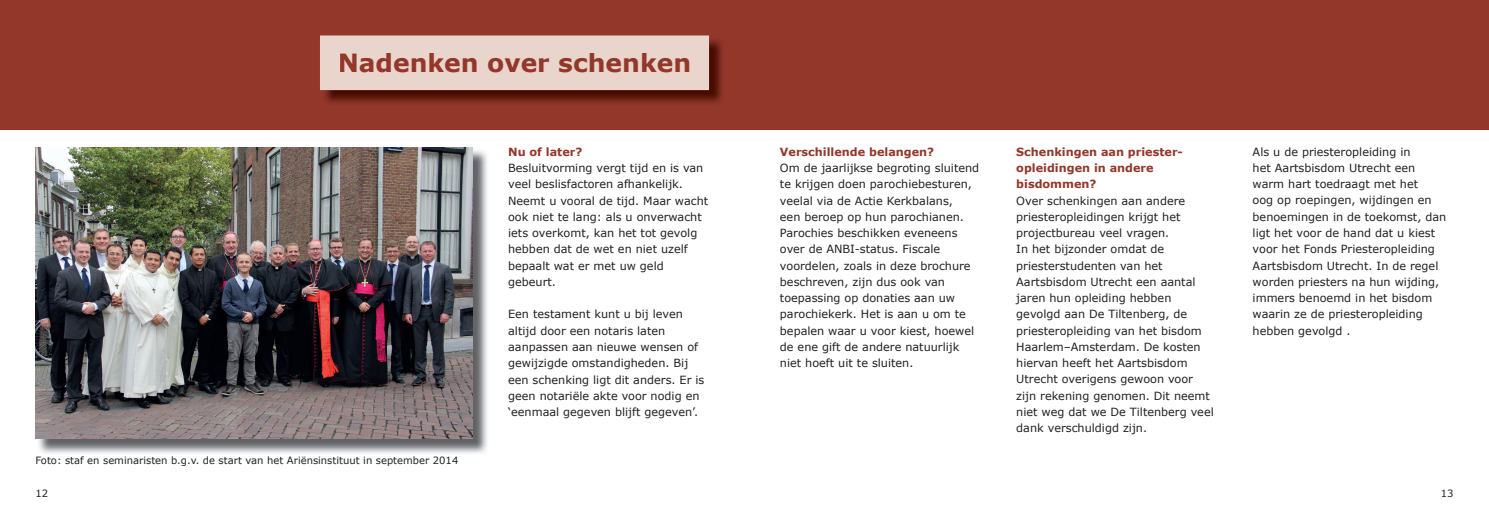
<style>
.page{position:relative;width:1489px;height:525px;background:#fff}
.page>*{position:absolute;margin:0;border:0;box-sizing:border-box;transform-origin:0 0}
.t1{font:700 25px "Verdana";color:#93372a}
.t2{font:11.25px/16.2px "Verdana";color:#231f20}
.t3{font:700 11.25px/16.2px "Verdana";color:#93372a}
.t4{font:10px "Verdana";color:#231f20}
</style>
<div class="page">
<div style="left:0;top:0;width:1488px;height:129px;background:#93372a"></div>
<img style="left:322px;top:40px;width:400px;height:63px">
<div style="left:320px;top:35px;width:389px;height:55px;background:#e9d5cc"></div>
<div style="left:340px;top:53px;width:349px;height:20px;background:#e9d5cc"></div>
<img style="left:37px;top:149px;width:450px;height:304px">
<img style="left:35px;top:147px;width:437px;height:291px">
<h1 class="t1" style="left:338px;top:45px;width:355px">Nadenken over schenken</h1>
<p class="t4" style="left:35px;top:453px;width:424px">Foto: staf en seminaristen b.g.v. de start van het Ariënsinstituut in september 2014</p>
<p class="t3" style="left:508px;top:143px;width:76px">Nu of later?</p>
<p class="t2" style="left:508px;top:160px;width:201px">Besluitvorming vergt tijd en is van veel beslisfactoren afhankelijk.<br>Neemt u vooral de tijd. Maar wacht ook niet te lang: als u onverwacht iets overkomt, kan het tot gevolg hebben dat de wet en niet uzelf bepaalt wat er met uw geld gebeurt.</p>
<p class="t2" style="left:508px;top:306px;width:198px">Een testament kunt u bij leven altijd door een notaris laten aanpassen aan nieuwe wensen of gewijzigde omstandigheden. Bij een schenking ligt dit anders. Er is geen notariële akte voor nodig en ‘eenmaal gegeven blijft gegeven’.</p>
<p class="t3" style="left:780px;top:143px;width:156px">Verschillende belangen?</p>
<p class="t2" style="left:780px;top:160px;width:201px">Om de jaarlijkse begroting sluitend te krijgen doen parochiebesturen, veelal via de Actie Kerkbalans,<br>een beroep op hun parochianen.<br>Parochies beschikken eveneens over de ANBI-status. Fiscale voordelen, zoals in deze brochure beschreven, zijn dus ook van toepassing op donaties aan uw parochiekerk. Het is aan u om te bepalen waar u voor kiest, hoewel de ene gift de andere natuurlijk niet hoeft uit te sluiten.</p>
<p class="t3" style="left:1016px;top:143px;width:168px">Schenkingen aan priester&shy;opleidingen in andere bisdommen?</p>
<p class="t2" style="left:1016px;top:192px;width:199px">Over schenkingen aan andere priesteropleidingen krijgt het projectbureau veel vragen.<br>In het bijzonder omdat de priesterstudenten van het<br>Aartsbisdom Utrecht een aantal jaren hun opleiding hebben gevolgd aan De Tiltenberg, de priesteropleiding van het bisdom<br>Haarlem–Amsterdam. De kosten hiervan heeft het Aartsbisdom<br>Utrecht overigens gewoon voor zijn rekening genomen. Dit neemt niet weg dat we De Tiltenberg veel dank verschuldigd zijn.</p>
<p class="t2" style="left:1252px;top:143px;width:195px">Als u de priesteropleiding in<br>het Aartsbisdom Utrecht een warm hart toedraagt met het<br>oog op roepingen, wijdingen en benoemingen in de toekomst, dan ligt het voor de hand dat u kiest voor het Fonds Priesteropleiding<br>Aartsbisdom Utrecht. In de regel worden priesters na hun wijding, immers benoemd in het bisdom waarin ze de priesteropleiding hebben gevolgd .</p>
<p class="t4" style="left:35px;top:486px;width:14px">12</p>
<p class="t4" style="left:1440px;top:486px;width:14px">13</p>
</div>
